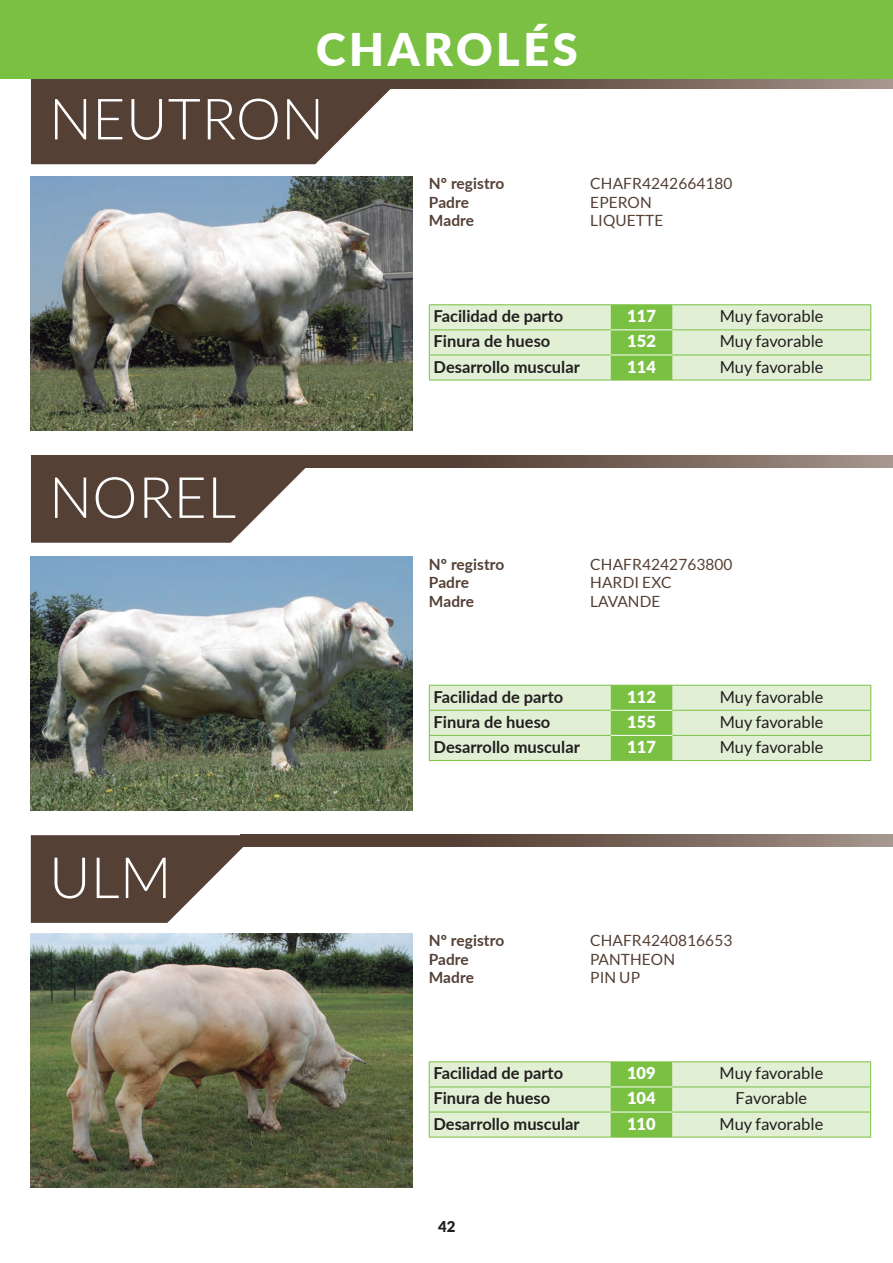
<style>
.page{position:relative;width:893px;height:1263px;background:#fff}
.page>*{position:absolute;margin:0;border:0;box-sizing:border-box;transform-origin:0 0}
.t1{font:300 57px "Lato";color:#fff}
.t2{font:900 45px "Lato";letter-spacing:.08em;color:#fff}
.t3{font:700 16.5px "Lato";color:#231f20}
.t4{font:16.5px "Lato";color:#231f20}
.t5{font:900 16.5px "Lato";color:#fff}
.t6{font:15.45px/18.6px "Lato";letter-spacing:.005em;color:#544035}
.t7{font:700 15.45px/18.6px "Lato";letter-spacing:.005em;color:#544035}
.t8{font:900 15px "Lato";color:#231f20}
</style>
<div class="page">
<svg style="left:240px;top:834px;width:653px;height:12px;background:#6e5b51"></svg>
<svg style="left:403px;top:78px;width:490px;height:11px;background:#776c58"></svg>
<svg style="left:318px;top:455px;width:575px;height:12px;background:#715f54"></svg>
<svg style="left:31px;top:835px;width:224px;height:88px"></svg>
<svg style="left:31px;top:78px;width:372px;height:86px;background:#69584d"></svg>
<svg style="left:31px;top:455px;width:287px;height:88px;background:#6d5c53"></svg>
<hr style="left:429px;top:1061px;width:182px;height:1px;background:#7ac143">
<hr style="left:611px;top:1061px;width:61px;height:1px;background:#7ac143">
<hr style="left:672px;top:1061px;width:199px;height:1px;background:#7ac143">
<hr style="left:429px;top:1137px;width:182px;height:1px;background:#7ac143">
<hr style="left:611px;top:1137px;width:61px;height:1px;background:#7ac143">
<hr style="left:672px;top:1137px;width:199px;height:1px;background:#7ac143">
<svg style="left:429px;top:1062px;width:442px;height:75px;background:#cfe7bc"></svg>
<hr style="left:429px;top:304px;width:182px;height:1px;background:#7ac143">
<hr style="left:611px;top:304px;width:61px;height:1px;background:#7ac143">
<hr style="left:672px;top:304px;width:199px;height:1px;background:#7ac143">
<hr style="left:429px;top:380px;width:182px;height:1px;background:#7ac143">
<hr style="left:611px;top:380px;width:61px;height:1px;background:#7ac143">
<hr style="left:672px;top:380px;width:199px;height:1px;background:#7ac143">
<svg style="left:429px;top:305px;width:442px;height:75px;background:#cfe7bc"></svg>
<hr style="left:429px;top:760px;width:182px;height:1px;background:#7ac143">
<hr style="left:611px;top:760px;width:61px;height:1px;background:#7ac143">
<hr style="left:672px;top:760px;width:199px;height:1px;background:#7ac143">
<svg style="left:429px;top:685px;width:442px;height:75px;background:#cfe7bc"></svg>
<img style="left:31px;top:934px;width:381px;height:254px">
<img style="left:31px;top:176px;width:381px;height:255px">
<img style="left:31px;top:556px;width:381px;height:254px">
<div style="left:0;top:0;width:893px;height:78px;background:#7ac143"></div>
<h2 class="t2" style="left:316px;top:16px;width:263px">CHAROLÉS</h2>
<h1 class="t1" style="left:49px;top:88px;width:277px">NEUTRON</h1>
<h1 class="t1" style="left:49px;top:467px;width:189px">NOREL</h1>
<h1 class="t1" style="left:49px;top:847px;width:124px">ULM</h1>
<p class="t7" style="left:429px;top:173px;width:77px">Nº registro<br>Padre<br>Madre</p>
<p class="t6" style="left:590px;top:174px;width:144px">CHAFR4242664180<br>EPERON<br>LIQUETTE</p>
<p class="t3" style="left:434px;top:304px;width:131px">Facilidad de parto</p>
<p class="t5" style="left:627px;top:304px;width:30px">117</p>
<p class="t4" style="left:720px;top:307px;width:105px">Muy favorable</p>
<p class="t3" style="left:434px;top:329px;width:118px">Finura de hueso</p>
<p class="t5" style="left:627px;top:329px;width:30px">152</p>
<p class="t4" style="left:720px;top:332px;width:105px">Muy favorable</p>
<p class="t3" style="left:434px;top:354px;width:148px">Desarrollo muscular</p>
<p class="t5" style="left:627px;top:354px;width:30px">114</p>
<p class="t4" style="left:720px;top:357px;width:105px">Muy favorable</p>
<p class="t7" style="left:429px;top:554px;width:77px">Nº registro<br>Padre<br>Madre</p>
<p class="t6" style="left:590px;top:554px;width:144px">CHAFR4242763800<br>HARDI EXC<br>LAVANDE</p>
<p class="t3" style="left:434px;top:685px;width:131px">Facilidad de parto</p>
<p class="t5" style="left:627px;top:684px;width:30px">112</p>
<p class="t4" style="left:720px;top:687px;width:105px">Muy favorable</p>
<p class="t3" style="left:434px;top:710px;width:118px">Finura de hueso</p>
<p class="t5" style="left:627px;top:709px;width:30px">155</p>
<p class="t4" style="left:720px;top:713px;width:105px">Muy favorable</p>
<p class="t3" style="left:434px;top:735px;width:148px">Desarrollo muscular</p>
<p class="t5" style="left:627px;top:734px;width:30px">117</p>
<p class="t4" style="left:720px;top:738px;width:105px">Muy favorable</p>
<p class="t7" style="left:429px;top:930px;width:77px">Nº registro<br>Padre<br>Madre</p>
<p class="t6" style="left:590px;top:931px;width:144px">CHAFR4240816653<br>PANTHEON<br>PIN UP</p>
<p class="t3" style="left:433px;top:1061px;width:131px">Facilidad de parto</p>
<p class="t5" style="left:627px;top:1061px;width:30px">109</p>
<p class="t4" style="left:719px;top:1064px;width:105px">Muy favorable</p>
<p class="t3" style="left:433px;top:1086px;width:118px">Finura de hueso</p>
<p class="t5" style="left:627px;top:1086px;width:30px">104</p>
<p class="t4" style="left:736px;top:1089px;width:73px">Favorable</p>
<p class="t3" style="left:433px;top:1111px;width:148px">Desarrollo muscular</p>
<p class="t5" style="left:627px;top:1111px;width:30px">110</p>
<p class="t4" style="left:719px;top:1114px;width:105px">Muy favorable</p>
<p class="t8" style="left:438px;top:1215px;width:19px">42</p>
</div>
